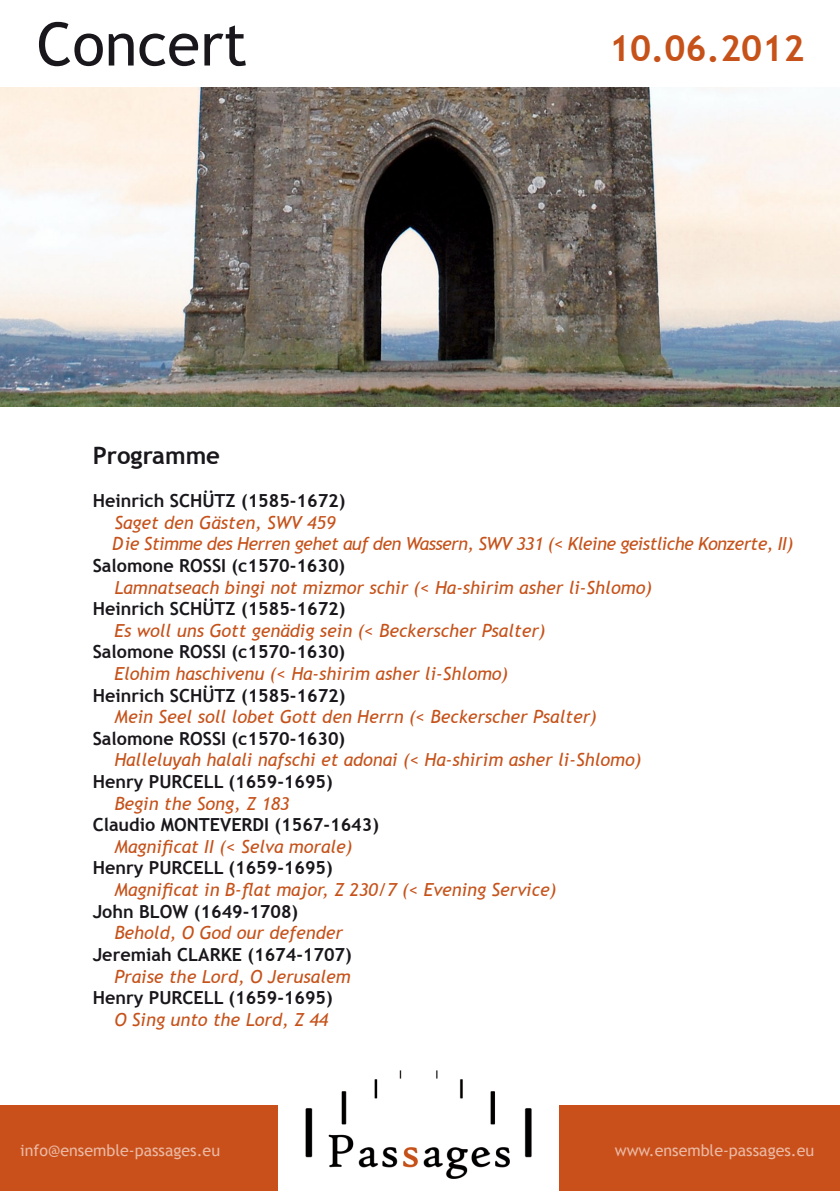
<style>
.page{position:relative;width:840px;height:1191px;background:#fff}
.page>*{position:absolute;margin:0;border:0;box-sizing:border-box;transform-origin:0 0}
.t1{font:60px "Trebuchet MS";color:#1a171c}
.t2{font:700 36px "Trebuchet MS";color:#c6521a}
.t3{font:700 24px "Trebuchet MS";color:#1a171c}
.t4{font:italic 18px "Trebuchet MS";color:#c6521a}
.t5{font:700 18px "Trebuchet MS";color:#1a171c}
.t6{font:italic 18px/21.6px "Trebuchet MS";letter-spacing:-.03em;color:#c6521a}
.t7{font:16px "Trebuchet MS";color:#fff}
</style>
<div class="page">
<div style="left:0;top:1105px;width:839px;height:86px;background:#ca501b"></div>
<img style="left:278px;top:1070px;width:280px;height:121px">
<img style="left:0;top:88px;width:839px;height:318px">
<h1 class="t1" style="left:37px;top:9px;width:212px">Concert</h1>
<h2 class="t2" style="left:608px;top:26px;width:197px">10.06.2012</h2>
<h3 class="t3" style="left:93px;top:440px;width:129px">Programme</h3>
<p class="t5" style="left:93px;top:489px;width:254px">Heinrich SCHÜTZ (1585-1672)</p>
<p class="t6" style="left:112px;top:512px;width:682px">Saget den Gästen, SWV 459<br>Die Stimme des Herren gehet auf den Wassern, SWV 331 (&lt; Kleine geistliche Konzerte, II)</p>
<p class="t5" style="left:93px;top:554px;width:254px">Salomone ROSSI (c1570-1630)</p>
<p class="t4" style="left:114px;top:576px;width:538px">Lamnatseach bingi not mizmor schir (&lt; Ha-shirim asher li-Shlomo)</p>
<p class="t5" style="left:93px;top:597px;width:254px">Heinrich SCHÜTZ (1585-1672)</p>
<p class="t4" style="left:114px;top:620px;width:432px">Es woll uns Gott genädig sein (&lt; Beckerscher Psalter)</p>
<p class="t5" style="left:93px;top:641px;width:254px">Salomone ROSSI (c1570-1630)</p>
<p class="t4" style="left:114px;top:663px;width:395px">Elohim haschivenu (&lt; Ha-shirim asher li-Shlomo)</p>
<p class="t5" style="left:93px;top:684px;width:254px">Heinrich SCHÜTZ (1585-1672)</p>
<p class="t4" style="left:114px;top:706px;width:483px">Mein Seel soll lobet Gott den Herrn (&lt; Beckerscher Psalter)</p>
<p class="t5" style="left:93px;top:727px;width:254px">Salomone ROSSI (c1570-1630)</p>
<p class="t4" style="left:114px;top:749px;width:528px">Halleluyah halali nafschi et adonai (&lt; Ha-shirim asher li-Shlomo)</p>
<p class="t5" style="left:93px;top:770px;width:241px">Henry PURCELL (1659-1695)</p>
<p class="t4" style="left:114px;top:792px;width:177px">Begin the Song, Z 183</p>
<p class="t5" style="left:93px;top:813px;width:287px">Claudio MONTEVERDI (1567-1643)</p>
<p class="t4" style="left:114px;top:836px;width:239px">Magnificat II (&lt; Selva morale)</p>
<p class="t5" style="left:93px;top:857px;width:241px">Henry PURCELL (1659-1695)</p>
<p class="t4" style="left:114px;top:879px;width:443px">Magnificat in B-flat major, Z 230/7 (&lt; Evening Service)</p>
<p class="t5" style="left:93px;top:900px;width:207px">John BLOW (1649-1708)</p>
<p class="t4" style="left:114px;top:922px;width:230px">Behold, O God our defender</p>
<p class="t5" style="left:93px;top:943px;width:260px">Jeremiah CLARKE (1674-1707)</p>
<p class="t4" style="left:114px;top:965px;width:238px">Praise the Lord, O Jerusalem</p>
<p class="t5" style="left:93px;top:986px;width:241px">Henry PURCELL (1659-1695)</p>
<p class="t4" style="left:114px;top:1008px;width:215px">O Sing unto the Lord, Z 44</p>
<p class="t7" style="left:20px;top:1140px;width:201px">info@ensemble-passages.eu</p>
<p class="t7" style="left:614px;top:1140px;width:201px">www.ensemble-passages.eu</p>
</div>
